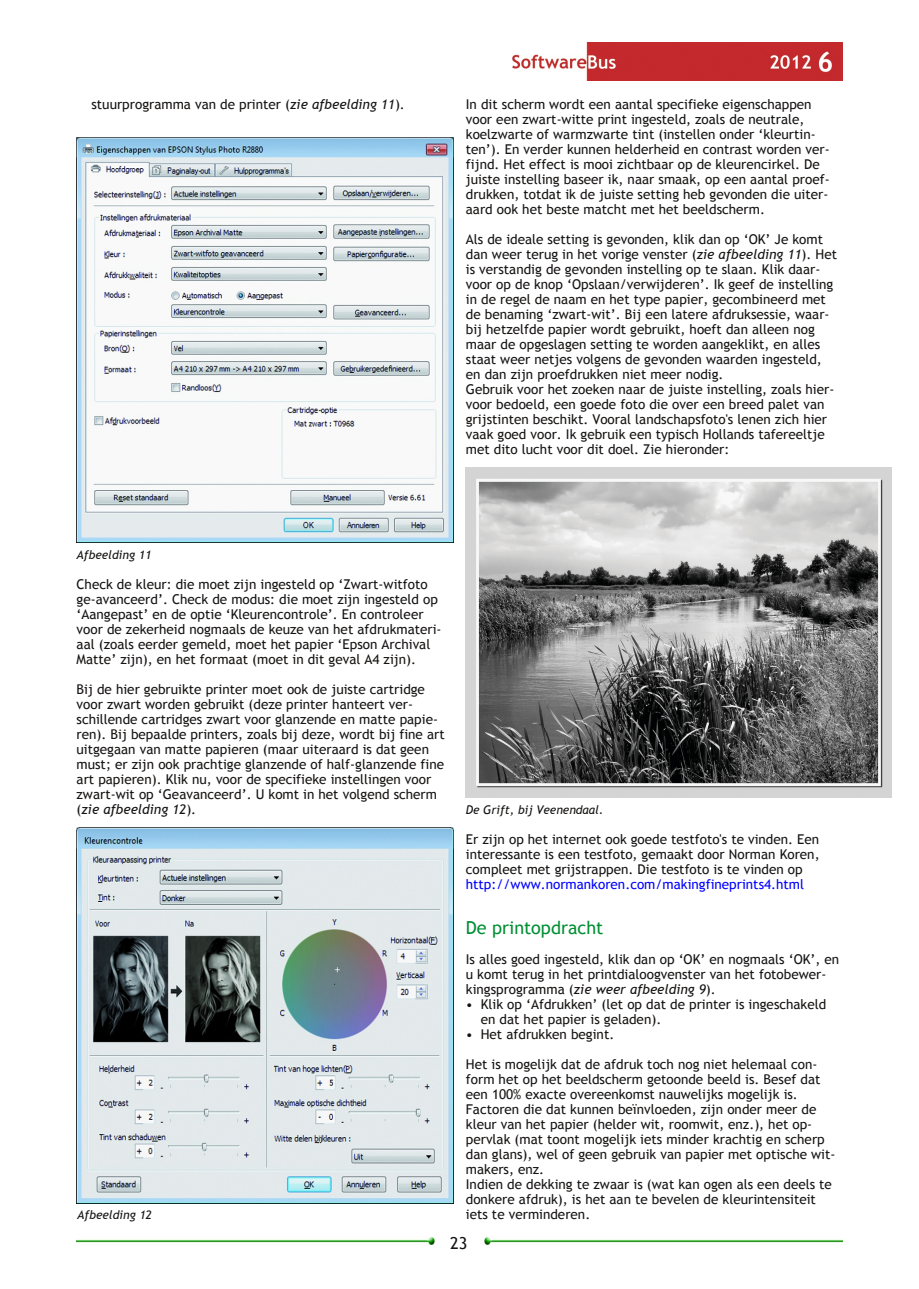
<style>
.page{position:relative;width:919px;height:1289px;background:#fff}
.page>*{position:absolute;margin:0;border:0;box-sizing:border-box;transform-origin:0 0}
.t1{font:18px "Trebuchet MS";color:#008f33}
.t2{font:16.5px "Trebuchet MS";color:#161413}
.t3{font:13.5px/15px "Trebuchet MS";color:#161413}
.t4{font:13.5px "Trebuchet MS";color:#00f}
.t5{font:italic 12px "Trebuchet MS";color:#161413}
.s1{font-style:italic}
</style>
<div class="page">
<img style="left:512px;top:43px;width:330px;height:38px">
<img style="left:77px;top:1237px;width:358px;height:7px">
<img style="left:484px;top:1237px;width:358px;height:7px">
<img style="left:77px;top:137px;width:376px;height:405px">
<img style="left:77px;top:827px;width:376px;height:376px">
<img style="left:466px;top:467px;width:425px;height:330px">
<p class="t3" style="left:91px;top:96px;width:315px">stuurprogramma van de printer (<span class="s1">zie afbeelding 11</span>).</p>
<p class="t3" style="left:466px;top:96px;width:365px">In dit scherm wordt een aantal specifieke eigenschappen voor een zwart‐witte print ingesteld, zoals de neutrale, koelzwarte of warmzwarte tint (instellen onder ‘kleurtin‐ ten’). En verder kunnen helderheid en contrast worden ver‐ fijnd. Het effect is mooi zichtbaar op de kleurencirkel. De juiste instelling baseer ik, naar smaak, op een aantal proef‐ drukken, totdat ik de juiste setting heb gevonden die uiter‐ aard ook het beste matcht met het beeldscherm.</p>
<p class="t3" style="left:466px;top:231px;width:373px">Als de ideale setting is gevonden, klik dan op ‘OK’ Je komt dan weer terug in het vorige venster (<span class="s1">zie afbeelding 11</span>). Het is verstandig de gevonden instelling op te slaan. Klik daar‐ voor op de knop ‘Opslaan/verwijderen’. Ik geef de instelling in de regel de naam en het type papier, gecombineerd met de benaming ‘zwart‐wit’. Bij een latere afdruksessie, waar‐ bij hetzelfde papier wordt gebruikt, hoeft dan alleen nog maar de opgeslagen setting te worden aangeklikt, en alles staat weer netjes volgens de gevonden waarden ingesteld, en dan zijn proefdrukken niet meer nodig.<br>Gebruik voor het zoeken naar de juiste instelling, zoals hier‐ voor bedoeld, een goede foto die over een breed palet van grijstinten beschikt. Vooral landschapsfoto's lenen zich hier vaak goed voor. Ik gebruik een typisch Hollands tafereeltje met dito lucht voor dit doel. Zie hieronder:</p>
<p class="t5" style="left:77px;top:547px;width:76px">Afbeelding 11</p>
<p class="t3" style="left:77px;top:576px;width:366px">Check de kleur: die moet zijn ingesteld op ‘Zwart‐witfoto ge‐avanceerd’. Check de modus: die moet zijn ingesteld op ‘Aangepast’ en de optie ‘Kleurencontrole’. En controleer voor de zekerheid nogmaals de keuze van het afdrukmateri‐ aal (zoals eerder gemeld, moet het papier ‘Epson Archival Matte’ zijn), en het formaat (moet in dit geval A4 zijn).</p>
<p class="t3" style="left:77px;top:681px;width:369px">Bij de hier gebruikte printer moet ook de juiste cartridge voor zwart worden gebruikt (deze printer hanteert ver‐ schillende cartridges zwart voor glanzende en matte papie‐ ren). Bij bepaalde printers, zoals bij deze, wordt bij fine art uitgegaan van matte papieren (maar uiteraard is dat geen must; er zijn ook prachtige glanzende of half‐glanzende fine art papieren). Klik nu, voor de specifieke instellingen voor zwart‐wit op ‘Geavanceerd’. U komt in het volgend scherm (<span class="s1">zie afbeelding 12</span>).</p>
<p class="t5" style="left:77px;top:1207px;width:76px">Afbeelding 12</p>
<p class="t5" style="left:466px;top:802px;width:139px">De Grift, bij Veenendaal.</p>
<p class="t3" style="left:466px;top:831px;width:355px;text-align:justify">Er zijn op het internet ook goede testfoto's te vinden. Een interessante is een testfoto, gemaakt door Norman Koren, compleet met grijstrappen. Die testfoto is te vinden op</p>
<p class="t4" style="left:466px;top:876px;width:340px">http://www.normankoren.com/makingfineprints4.html</p>
<h1 class="t1" style="left:466px;top:917px;width:139px">De printopdracht</h1>
<p class="t3" style="left:466px;top:951px;width:375px">Is alles goed ingesteld, klik dan op ‘OK’ en nogmaals ‘OK’, en u komt terug in het printdialoogvenster van het fotobewer‐ kingsprogramma (<span class="s1">zie weer afbeelding 9</span>).</p>
<p class="t3" style="left:480px;top:996px;width:347px;text-indent:-15px">• Klik op ‘Afdrukken’ (let op dat de printer is ingeschakeld en dat het papier is geladen).</p>
<p class="t3" style="left:466px;top:1026px;width:150px">• Het afdrukken begint.</p>
<p class="t3" style="left:466px;top:1056px;width:371px">Het is mogelijk dat de afdruk toch nog niet helemaal con‐ form het op het beeldscherm getoonde beeld is. Besef dat een 100% exacte overeenkomst nauwelijks mogelijk is.<br>Factoren die dat kunnen beïnvloeden, zijn onder meer de kleur van het papier (helder wit, roomwit, enz.), het op‐ pervlak (mat toont mogelijk iets minder krachtig en scherp dan glans), wel of geen gebruik van papier met optische wit‐ makers, enz.<br>Indien de dekking te zwaar is (wat kan ogen als een deels te donkere afdruk), is het aan te bevelen de kleurintensiteit iets te verminderen.</p>
<p class="t2" style="left:450px;top:1233px;width:19px">23</p>
</div>
